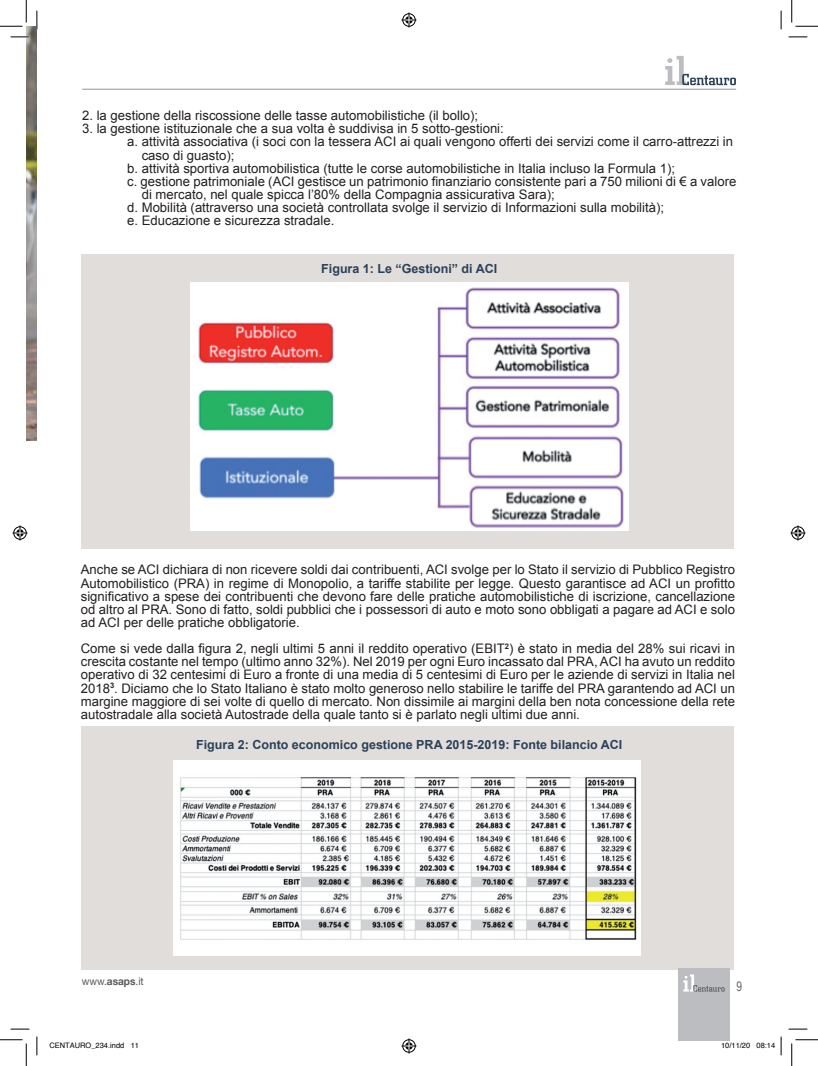
<style>
.page{position:relative;width:818px;height:1066px;background:#fff}
.page>*{position:absolute;margin:0;border:0;box-sizing:border-box;transform-origin:0 0}
.t1{font:13.12px/13.1px "Arial";color:#231f20;text-align:justify}
.t2{font:13.12px "Arial Narrow";color:#636366;scale:.95 1}
.t3{font:700 12.5px "Arial";color:#2b4158}
.t4{font:10.62px "Helvetica Neue";color:#57585a;scale:.95 1}
.t5{font:7.5px "Helvetica";color:#000}
.s1{font-weight:700}
</style>
<div class="page">
<hr style="left:82px;top:89px;width:654px;height:1px;background:#a8a9ad">
<div style="left:81px;top:254px;width:653px;height:295px;background:#e1dddb"></div>
<div style="left:81px;top:726px;width:653px;height:243px;background:#e1dddb"></div>
<svg style="left:665px;top:56px;width:71px;height:29px"></svg>
<img style="left:26px;top:26px;width:11px;height:414px">
<div style="left:678px;top:968px;width:52px;height:73px;background:#bcbdc0"></div>
<svg style="left:683px;top:974px;width:42px;height:18px"></svg>
<img style="left:190px;top:283px;width:438px;height:248px">
<img style="left:174px;top:761px;width:466px;height:194px">
<svg style="left:11px;top:36px;width:18px;height:2px"></svg>
<svg style="left:788px;top:36px;width:19px;height:2px"></svg>
<svg style="left:11px;top:1028px;width:18px;height:2px"></svg>
<svg style="left:788px;top:1028px;width:19px;height:2px"></svg>
<svg style="left:36px;top:11px;width:2px;height:18px"></svg>
<svg style="left:36px;top:1037px;width:2px;height:18px"></svg>
<svg style="left:780px;top:11px;width:2px;height:18px"></svg>
<svg style="left:0;top:0;width:27px;height:27px"></svg>
<svg style="left:0;top:1039px;width:27px;height:27px"></svg>
<svg style="left:791px;top:0;width:27px;height:27px"></svg>
<svg style="left:791px;top:1039px;width:27px;height:27px"></svg>
<svg style="left:401px;top:13px;width:15px;height:15px"></svg>
<svg style="left:401px;top:1038px;width:15px;height:15px"></svg>
<svg style="left:13px;top:525px;width:15px;height:15px"></svg>
<svg style="left:790px;top:525px;width:15px;height:15px"></svg>
<svg style="left:780px;top:1037px;width:2px;height:18px"></svg>
<p class="t1" style="left:82px;top:109px;width:398px">2. la gestione della riscossione delle tasse automobilistiche (il bollo);</p>
<p class="t1" style="left:82px;top:122px;width:423px">3. la gestione istituzionale che a sua volta è suddivisa in 5 sotto-gestioni:</p>
<p class="t1" style="left:127px;top:135px;width:607px">a. attività associativa (i soci con la tessera ACI ai quali vengono offerti dei servizi come il carro-attrezzi in</p>
<p class="t1" style="left:142px;top:149px;width:94px">caso di guasto);</p>
<p class="t1" style="left:127px;top:162px;width:549px">b. attività sportiva automobilistica (tutte le corse automobilistiche in Italia incluso la Formula 1);</p>
<p class="t1" style="left:127px;top:175px;width:611px">c. gestione patrimoniale (ACI gestisce un patrimonio finanziario consistente pari a 750 milioni di € a valore</p>
<p class="t1" style="left:142px;top:188px;width:414px">di mercato, nel quale spicca l’80% della Compagnia assicurativa Sara);</p>
<p class="t1" style="left:127px;top:201px;width:538px">d. Mobilità (attraverso una società controllata svolge il servizio di Informazioni sulla mobilità);</p>
<p class="t1" style="left:127px;top:214px;width:209px">e. Educazione e sicurezza stradale.</p>
<p class="t3" style="left:321px;top:260px;width:177px">Figura 1: Le “Gestioni” di ACI</p>
<p class="t1" style="left:81px;top:563px;width:656px">Anche se ACI dichiara di non ricevere soldi dai contribuenti, ACI svolge per lo Stato il servizio di Pubblico Registro Automobilistico (PRA) in regime di Monopolio, a tariffe stabilite per legge. Questo garantisce ad ACI un profitto significativo a spese dei contribuenti che devono fare delle pratiche automobilistiche di iscrizione, cancellazione od altro al PRA. Sono di fatto, soldi pubblici che i possessori di auto e moto sono obbligati a pagare ad ACI e solo ad ACI per delle pratiche obbligatorie.</p>
<p class="t1" style="left:81px;top:642px;width:656px">Come si vede dalla figura 2, negli ultimi 5 anni il reddito operativo (EBIT<sup>2</sup>) è stato in media del 28% sui ricavi in crescita costante nel tempo (ultimo anno 32%). Nel 2019 per ogni Euro incassato dal PRA, ACI ha avuto un reddito operativo di 32 centesimi di Euro a fronte di una media di 5 centesimi di Euro per le aziende di servizi in Italia nel 2018<sup>3</sup>. Diciamo che lo Stato Italiano è stato molto generoso nello stabilire le tariffe del PRA garantendo ad ACI un margine maggiore di sei volte di quello di mercato. Non dissimile ai margini della ben nota concessione della rete autostradale alla società Autostrade della quale tanto si è parlato negli ultimi due anni.</p>
<p class="t3" style="left:196px;top:737px;width:428px">Figura 2: Conto economico gestione PRA 2015-2019: Fonte bilancio ACI</p>
<p class="t4" style="left:82px;top:975px;width:67px">www.<span class="s1">asaps</span>.it</p>
<p class="t2" style="left:737px;top:976px;width:7px">9</p>
<p class="t5" style="left:49px;top:1039px;width:91px">CENTAURO_234.indd 11</p>
<p class="t5" style="left:721px;top:1039px;width:56px">10/11/20 08:14</p>
</div>
